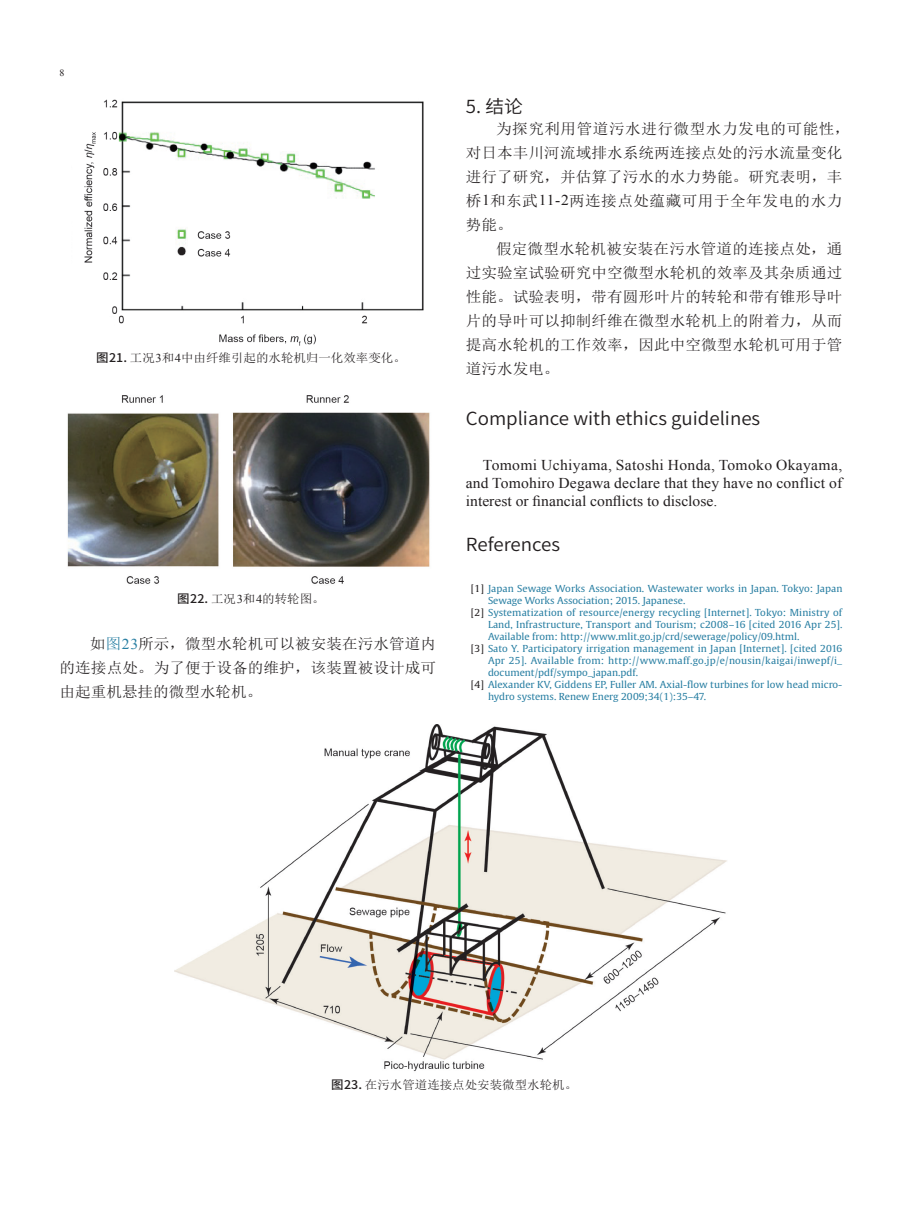
<style>
.page{position:relative;width:919px;height:1217px;background:#fff}
.page>*{position:absolute;margin:0;border:0;box-sizing:border-box;transform-origin:0 0}
.t1{font:18px "Source Han Sans CN";color:#231f20;scale:1.04 1}
.t2{font:15px/24px "Sim Sun";letter-spacing:.005em;color:#231f20;text-align:justify;scale:1.04 1}
.t3{font:15px/18px "Times New Roman";color:#231f20;text-align:justify;scale:1.04 1}
.t4{font:12px "Sim Sun";color:#231f20;scale:1.04 1}
.t5{font:9.6px "Gulliver";color:#277ea2;scale:1.04 1}
.t6{font:9.6px "Gulliver";letter-spacing:.02em;color:#277ea2;scale:1.04 1}
.t7{font:9.6px "Times New Roman";color:#231f20;scale:1.04 1}
.s1{font-family:"Source Han Sans CN";font-weight:500}
.s2{font-family:"Times New Roman"}
.s3{color:#277ea2}
.s4{font-family:"Times New Roman";color:#277ea2}
.s5{color:#231f20}
</style>
<div class="page">
<img style="left:67px;top:395px;width:363px;height:189px">
<img style="left:174px;top:724px;width:553px;height:348px">
<img style="left:84px;top:99px;width:340px;height:247px">
<p class="t7" style="left:60px;top:67px;width:6px">8</p>
<p class="t4" style="left:96px;top:352px;width:299px"><span class="s1">图21.</span> 工况<span class="s2">3</span>和<span class="s2">4</span>中由纤维引起的水轮机归一化效率变化。</p>
<p class="t4" style="left:177px;top:592px;width:143px"><span class="s1">图22.</span> 工况<span class="s2">3</span>和<span class="s2">4</span>的转轮图。</p>
<h2 class="t2" style="left:60px;top:631px;width:363px;text-indent:30px">如<span class="s3">图</span><span class="s4">23</span>所示，微型水轮机可以被安装在污水管道内的连接点处。为了便于设备的维护，该装置被设计成可由起重机悬挂的微型水轮机。</h2>
<h1 class="t1" style="left:466px;top:96px;width:56px">5. 结论</h1>
<h2 class="t2" style="left:466px;top:116px;width:371px;text-align:left;text-indent:30px">为探究利用管道污水进行微型水力发电的可能性，对日本丰川河流域排水系统两连接点处的污水流量变化进行了研究，并估算了污水的水力势能。研究表明，丰桥<span class="s2">1</span>和东武<span class="s2">11-2</span>两连接点处蕴藏可用于全年发电的水力势能。</h2>
<h2 class="t2" style="left:466px;top:236px;width:363px;text-indent:30px">假定微型水轮机被安装在污水管道的连接点处，通过实验室试验研究中空微型水轮机的效率及其杂质通过性能。试验表明，带有圆形叶片的转轮和带有锥形导叶片的导叶可以抑制纤维在微型水轮机上的附着力，从而提高水轮机的工作效率，因此中空微型水轮机可用于管道污水发电。</h2>
<h1 class="t1" style="left:466px;top:408px;width:284px">Compliance with ethics guidelines</h1>
<h2 class="t3" style="left:466px;top:455px;width:363px;text-indent:17px">Tomomi Uchiyama, Satoshi Honda, Tomoko Okayama, and Tomohiro Degawa declare that they have no conflict of interest or financial conflicts to disclose.</h2>
<h1 class="t1" style="left:466px;top:534px;width:92px">References</h1>
<p class="t5" style="left:471px;top:582px;width:358px"><span class="s5">[1]</span> Japan Sewage Works Association. Wastewater works in Japan. Tokyo: Japan</p>
<p class="t5" style="left:488px;top:594px;width:191px">Sewage Works Association; 2015. Japanese.</p>
<p class="t5" style="left:471px;top:606px;width:358px"><span class="s5">[2]</span> Systematization of resource/energy recycling [Internet]. Tokyo: Ministry of</p>
<p class="t5" style="left:488px;top:618px;width:342px">Land, Infrastructure, Transport and Tourism; c2008–16 [cited 2016 Apr 25].</p>
<p class="t5" style="left:488px;top:630px;width:301px">Available from: http://www.mlit.go.jp/crd/sewerage/policy/09.html.</p>
<p class="t5" style="left:471px;top:642px;width:358px"><span class="s5">[3]</span> Sato Y. Participatory irrigation management in Japan [Internet]. [cited 2016</p>
<p class="t6" style="left:488px;top:654px;width:342px">Apr 25]. Available from: http://www.maff.go.jp/e/nousin/kaigai/inwepf/i_</p>
<p class="t5" style="left:488px;top:666px;width:146px">document/pdf/sympo_japan.pdf.</p>
<p class="t5" style="left:471px;top:678px;width:358px"><span class="s5">[4]</span> Alexander KV, Giddens EP, Fuller AM. Axial-flow turbines for low head micro-</p>
<p class="t5" style="left:488px;top:690px;width:211px">hydro systems. Renew Energ 2009;34(1):35–47.</p>
<p class="t4" style="left:331px;top:1078px;width:238px"><span class="s1">图23.</span> 在污水管道连接点处安装微型水轮机。</p>
</div>
